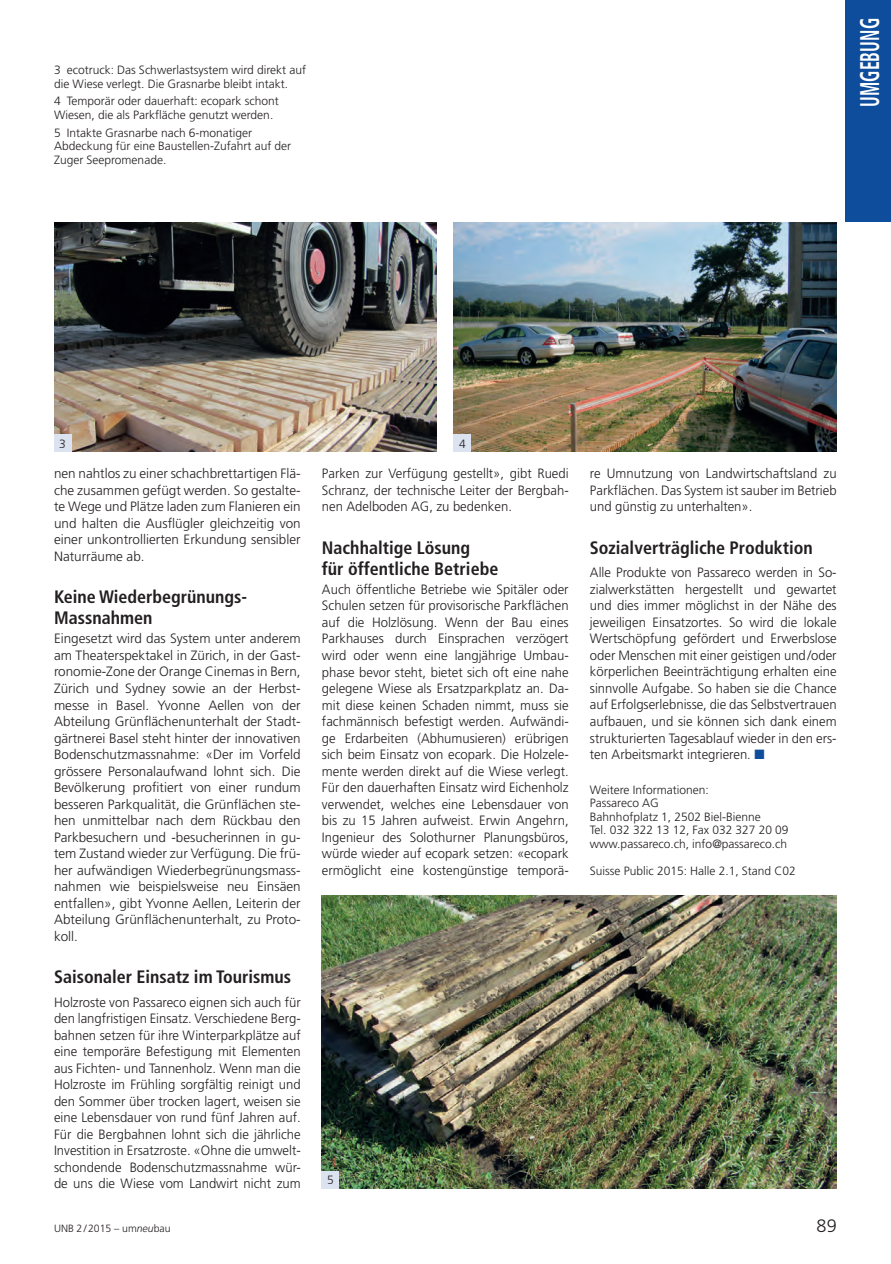
<style>
.page{position:relative;width:891px;height:1264px;background:#fff}
.page>*{position:absolute;margin:0;border:0;box-sizing:border-box;transform-origin:0 0}
.t1{font:700 condensed 27px "Frutiger";letter-spacing:.01em;color:#fff;scale:.65 1}
.t2{font:700 condensed 18px/21px "Frutiger";color:#231f20}
.t3{font:300 18px "Frutiger";color:#231f20}
.t4{font:300 13.5px/16.5px "Frutiger";color:#231f20;text-align:justify}
.t5{font:300 12px/13.5px "Frutiger";color:#231f20}
.t6{font:300 10.5px "Frutiger";color:#231f20}
.s1{color:#0d4d9b}
.s2{font-style:italic}
</style>
<div class="page">
<div style="left:845px;top:0;width:46px;height:222px;background:#0d4d9b"></div>
<img style="left:54px;top:222px;width:383px;height:230px">
<img style="left:454px;top:222px;width:382px;height:230px">
<img style="left:322px;top:895px;width:514px;height:293px">
<div style="left:54px;top:435px;width:17px;height:17px;background:#dbe3f1"></div>
<div style="left:454px;top:435px;width:17px;height:17px;background:#dbe3f1"></div>
<div style="left:322px;top:1171px;width:17px;height:17px;background:#dbe3f1"></div>
<p class="t5" style="left:54px;top:63px;width:253px">3 ecotruck: Das Schwerlastsystem wird direkt auf die Wiese verlegt. Die Grasnarbe bleibt intakt.</p>
<p class="t5" style="left:54px;top:94px;width:226px">4 Temporär oder dauerhaft: ecopark schont<br>Wiesen, die als Parkfläche genutzt werden.</p>
<p class="t5" style="left:54px;top:126px;width:239px">5 Intakte Grasnarbe nach 6-monatiger<br>Abdeckung für eine Baustellen-Zufahrt auf der<br>Zuger Seepromenade.</p>
<h1 class="t1" style="left:853px;top:107px;width:139px;rotate:-90deg">UMGEBUNG</h1>
<p class="t5" style="left:59px;top:437px;width:8px">3</p>
<p class="t5" style="left:459px;top:437px;width:8px">4</p>
<p class="t4" style="left:54px;top:465px;width:248px">nen nahtlos zu einer schachbrettartigen Flä&shy;che zusammen gefügt werden. So gestalte&shy;te Wege und Plätze laden zum Flanieren ein und halten die Ausflügler gleichzeitig von einer unkontrollierten Erkundung sensibler Naturräume ab.</p>
<h2 class="t2" style="left:54px;top:586px;width:195px">Keine Wiederbegrünungs-<br>Massnahmen</h2>
<p class="t4" style="left:54px;top:630px;width:248px">Eingesetzt wird das System unter anderem am Theaterspektakel in Zürich, in der Gast&shy;ronomie-Zone der Orange Cinemas in Bern, Zürich und Sydney sowie an der Herbst&shy;messe in Basel. Yvonne Aellen von der Abteilung Grünflächenunterhalt der Stadt&shy;gärtnerei Basel steht hinter der innovativen Bodenschutzmassnahme: «Der im Vorfeld grössere Personalaufwand lohnt sich. Die Bevölkerung profitiert von einer rundum besseren Parkqualität, die Grünflächen ste&shy;hen unmittelbar nach dem Rückbau den Parkbesuchern und -besucherinnen in gu&shy;tem Zustand wieder zur Verfügung. Die frü&shy;her aufwändigen Wiederbegrünungsmass&shy;nahmen wie beispielsweise neu Einsäen entfallen», gibt Yvonne Aellen, Leiterin der Abteilung Grünflächenunterhalt, zu Proto&shy;koll.</p>
<h2 class="t2" style="left:54px;top:966px;width:239px">Saisonaler Einsatz im Tourismus</h2>
<p class="t4" style="left:54px;top:993px;width:248px">Holzroste von Passareco eignen sich auch für den langfristigen Einsatz. Verschiedene Berg&shy;bahnen setzen für ihre Winterparkplätze auf eine temporäre Befestigung mit Elementen aus Fichten- und Tannenholz. Wenn man die Holzroste im Frühling sorgfältig reinigt und den Sommer über trocken lagert, weisen sie eine Lebensdauer von rund fünf Jahren auf.<br>Für die Bergbahnen lohnt sich die jährliche Investition in Ersatzroste. «Ohne die umwelt&shy;schondende Bodenschutzmassnahme wür&shy;de uns die Wiese vom Landwirt nicht zum</p>
<p class="t4" style="left:322px;top:465px;width:248px">Parken zur Verfügung gestellt», gibt Ruedi Schranz, der technische Leiter der Bergbah&shy;nen Adelboden AG, zu bedenken.</p>
<h2 class="t2" style="left:322px;top:537px;width:178px">Nachhaltige Lösung<br>für öffentliche Betriebe</h2>
<p class="t4" style="left:322px;top:581px;width:248px">Auch öffentliche Betriebe wie Spitäler oder Schulen setzen für provisorische Parkflächen auf die Holzlösung. Wenn der Bau eines Parkhauses durch Einsprachen verzögert wird oder wenn eine langjährige Umbau&shy;phase bevor steht, bietet sich oft eine nahe gelegene Wiese als Ersatzparkplatz an. Da&shy;mit diese keinen Schaden nimmt, muss sie fachmännisch befestigt werden. Aufwändi&shy;ge Erdarbeiten (Abhumusieren) erübrigen sich beim Einsatz von ecopark. Die Holzele&shy;mente werden direkt auf die Wiese verlegt.<br>Für den dauerhaften Einsatz wird Eichenholz verwendet, welches eine Lebensdauer von bis zu 15 Jahren aufweist. Erwin Angehrn, Ingenieur des Solothurner Planungsbüros, würde wieder auf ecopark setzen: «ecopark ermöglicht eine kostengünstige temporä-</p>
<p class="t5" style="left:327px;top:1173px;width:8px">5</p>
<p class="t4" style="left:590px;top:465px;width:248px">re Umnutzung von Landwirtschaftsland zu Parkflächen. Das System ist sauber im Betrieb und günstig zu unterhalten».</p>
<h2 class="t2" style="left:590px;top:537px;width:224px">Sozialverträgliche Produktion</h2>
<p class="t4" style="left:590px;top:564px;width:248px">Alle Produkte von Passareco werden in So&shy;zialwerkstätten hergestellt und gewartet und dies immer möglichst in der Nähe des jeweiligen Einsatzortes. So wird die lokale Wertschöpfung gefördert und Erwerbslose oder Menschen mit einer geistigen und/oder körperlichen Beeinträchtigung erhalten eine sinnvolle Aufgabe. So haben sie die Chance auf Erfolgserlebnisse, die das Selbstvertrauen aufbauen, und sie können sich dank einem strukturierten Tagesablauf wieder in den ers&shy;ten Arbeitsmarkt integrieren. <span class="s1">■</span></p>
<p class="t5" style="left:590px;top:782px;width:200px">Weitere Informationen:<br>Passareco AG<br>Bahnhofplatz 1, 2502 Biel-Bienne<br>Tel. 032 322 13 12, Fax 032 327 20 09 www.passareco.ch, info@passareco.ch</p>
<p class="t5" style="left:590px;top:863px;width:207px">Suisse Public 2015: Halle 2.1, Stand C02</p>
<p class="t6" style="left:54px;top:1222px;width:118px">UNB 2/2015 – um<span class="s2">neu</span>bau</p>
<h2 class="t3" style="left:816px;top:1215px;width:22px">89</h2>
</div>
